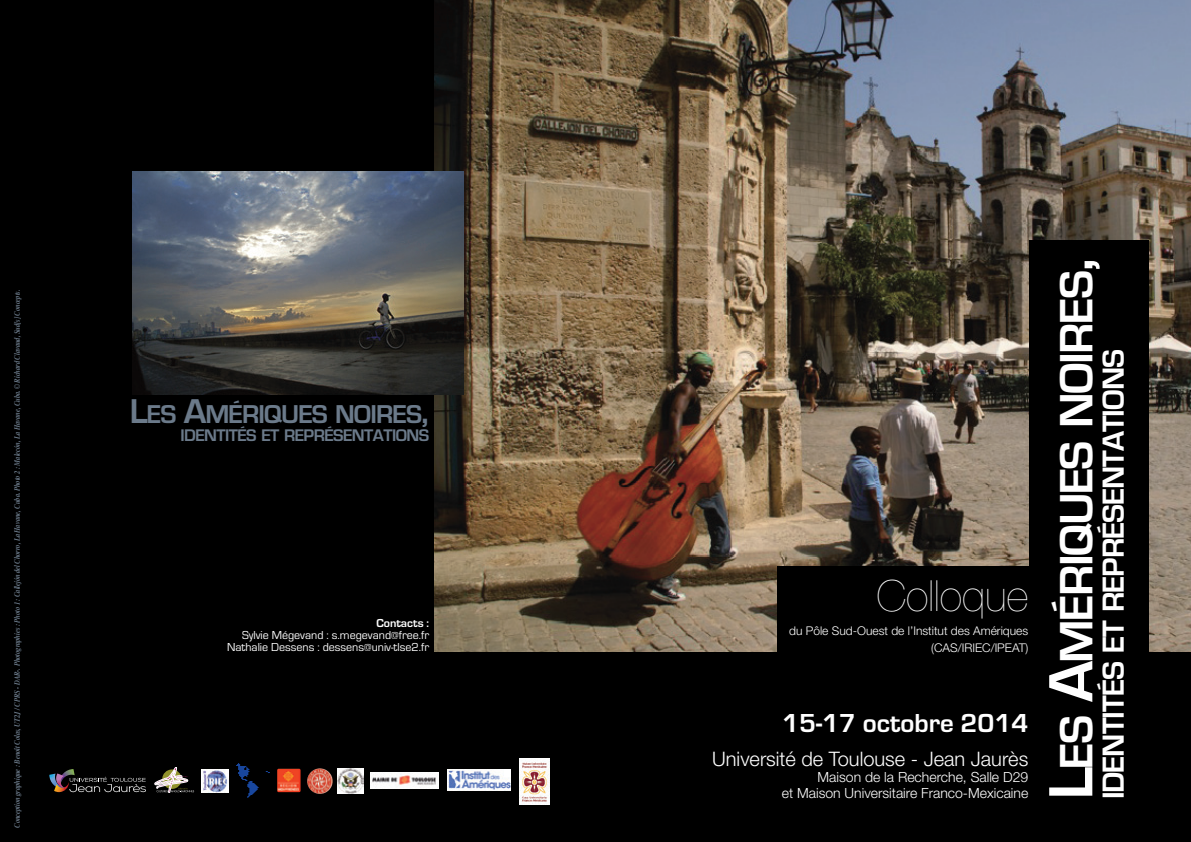
<style>
.page{position:relative;width:1191px;height:842px;background:#000}
.page>*{position:absolute;margin:0;border:0;box-sizing:border-box;transform-origin:0 0}
.t1{font:700 48.5px "Eurostile";letter-spacing:-.035em;color:#fff}
.t2{font:200 43px "Helvetica Neue";color:#fff}
.t3{font:700 31.6px "Eurostile";letter-spacing:-.035em;color:#fff}
.t4{font:700 27px "Eurostile";color:#fff}
.t5{font:700 26.8px "Eurostile";letter-spacing:-.035em;color:#6b7a8a}
.t6{font:300 20px "Helvetica Neue";color:#fff}
.t7{font:700 17.5px "Eurostile";letter-spacing:-.035em;color:#6b7a8a}
.t8{font:300 14px/16px "Helvetica Neue";color:#fff;text-align:right}
.t9{font:12px/12px "Eurostile";color:#fff;text-align:right}
.t10{font:300 12px/17px "Helvetica Neue";color:#fff;text-align:right}
.t11{font:700 12px "Eurostile";color:#fff}
.t12{font:italic 700 8px "Times";letter-spacing:-.025em;color:#6b7a8a;scale:.85 1}
.s1{font-size:35.7px}
.s2{font-size:64.7px}
</style>
<div class="page">
<img style="left:434px;top:0;width:757px;height:651px">
<div style="left:1029px;top:241px;width:119px;height:479px;background:#000"></div>
<div style="left:777px;top:566px;width:260px;height:90px;background:#000"></div>
<img style="left:132px;top:171px;width:332px;height:223px">
<svg style="left:49px;top:769px;width:97px;height:23px"></svg>
<svg style="left:155px;top:767px;width:39px;height:26px"></svg>
<div style="left:201px;top:769px;width:28px;height:23px;background:#fff"></div>
<img style="left:202px;top:770px;width:25px;height:22px">
<img style="left:236px;top:764px;width:34px;height:34px">
<img style="left:277px;top:769px;width:23px;height:23px">
<img style="left:307px;top:768px;width:26px;height:26px;border-radius:50%">
<img style="left:371px;top:772px;width:67px;height:17px">
<img style="left:338px;top:768px;width:26px;height:25px">
<img style="left:447px;top:769px;width:64px;height:22px">
<div style="left:520px;top:759px;width:30px;height:46px;background:#fff"></div>
<img style="left:520px;top:761px;width:30px;height:43px">
<p class="t12" style="left:14px;top:828px;width:635px;rotate:-90deg">Conception graphique : Benoît Colas, UT2J / CPRS - DAR-. Photographies : Photo 1 : Callejón del Chorro, La Havane, Cuba. Photo 2 : Malecón, La Havane, Cuba. © Richard Clavaud, Sud[s] Concepts.</p>
<h3 class="t5" style="left:130px;top:398px;width:301px"><span class="s1">L</span>ES <span class="s1">A</span>MÉRIQUES NOIRES<span class="s1">,</span></h3>
<h3 class="t7" style="left:180px;top:424px;width:250px">IDENTITÉS ET REPRÉSENTATIONS</h3>
<h3 class="t11" style="left:376px;top:616px;width:54px">Contacts :</h3>
<h3 class="t9" style="left:227px;top:629px;width:204px">Sylvie Mégevand : s.megevand@free.fr<br>Nathalie Dessens : dessens@univ-tlse2.fr</h3>
<h2 class="t2" style="left:876px;top:571px;width:153px">Colloque</h2>
<h3 class="t10" style="left:789px;top:621px;width:241px">du Pôle Sud-Ouest de l’Institut des Amériques (CAS/IRIEC/IPEAT)</h3>
<h3 class="t4" style="left:782px;top:707px;width:247px">15-17 octobre 2014</h3>
<h3 class="t6" style="left:712px;top:746px;width:317px">Université de Toulouse - Jean Jaurès</h3>
<h3 class="t8" style="left:782px;top:768px;width:248px">Maison de la Recherche, Salle D29<br>et Maison Universitaire Franco-Mexicaine</h3>
<h1 class="t1" style="left:1047px;top:799px;width:544px;rotate:-90deg"><span class="s2">L</span>ES <span class="s2">A</span>MÉRIQUES NOIRES<span class="s2">,</span></h1>
<h3 class="t3" style="left:1094px;top:799px;width:452px;rotate:-90deg">IDENTITÉS ET REPRÉSENTATIONS</h3>
</div>
